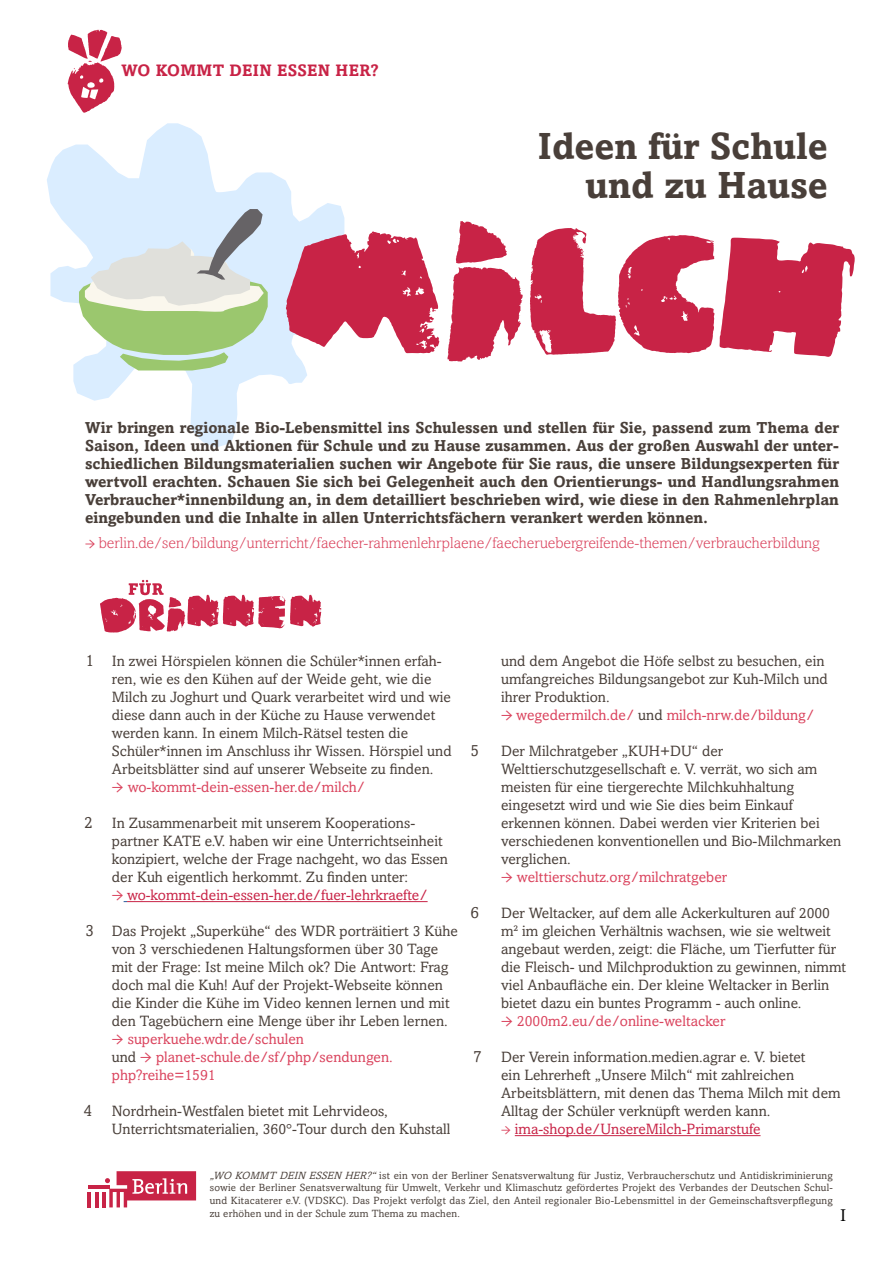
<style>
.page{position:relative;width:893px;height:1263px;background:#fff}
.page>*{position:absolute;margin:0;border:0;box-sizing:border-box;transform-origin:0 0}
.t1{font:700 37.5px/39px "Amasis MT Pro";color:#493f39;text-align:right}
.t2{font:18px "Minion Pro";color:#000}
.t3{font:700 16.5px "Amasis MT Pro";letter-spacing:.02em;color:#c82346}
.t4{font:16.5px "Amasis MT Pro";color:#493f39}
.t5{font:700 15.75px/18px "Amasis MT Pro";color:#493f39;text-align:justify}
.t6{font:300 15.75px "Amasis MT Pro";color:#da435d}
.t7{font:15px/18px "Amasis MT Pro";color:#493f39}
.t8{font:15px/18px "Amasis MT Pro";color:#da435d}
.t9{font:15px "Amasis MT Pro";color:#c82346}
.t10{font:10.5px/12.6px "Amasis MT Pro";letter-spacing:.02em;color:#493f39;text-align:justify}
.s1{font-family:"Minion Pro";font-weight:400}
.s2{font-family:"Minion Pro";font-size:18px}
.s3{font-family:"Minion Pro";font-size:18px;color:#da435d}
.s4{color:#493f39}
.s5{font-family:"Minion Pro";color:#da435d}
.s6{font-style:italic}
</style>
<div class="page">
<svg style="left:47px;top:123px;width:297px;height:324px"></svg>
<svg style="left:447px;top:221px;width:76px;height:141px"></svg>
<svg style="left:530px;top:228px;width:325px;height:129px"></svg>
<svg style="left:286px;top:231px;width:153px;height:122px"></svg>
<svg style="left:79px;top:209px;width:189px;height:161px;background:#c9dbc9"></svg>
<hr style="left:127px;top:901px;width:301px;height:1px;background:#c82346">
<hr style="left:515px;top:1135px;width:245px;height:1px;background:#c82346">
<svg style="left:68px;top:30px;width:54px;height:83px"></svg>
<svg style="left:100px;top:580px;width:221px;height:52px"></svg>
<hr style="left:88px;top:1192px;width:3px;height:15px;background:#c82346">
<hr style="left:95px;top:1192px;width:3px;height:15px;background:#c82346">
<hr style="left:102px;top:1192px;width:4px;height:15px;background:#c82346">
<hr style="left:88px;top:1185px;width:21px;height:4px;background:#c82346">
<svg style="left:105px;top:1171px;width:91px;height:36px"></svg>
<p class="t3" style="left:122px;top:60px;width:259px">WO KOMMT DEIN ESSEN HER?</p>
<h1 class="t1" style="left:538px;top:127px;width:291px">Ideen für Schule und zu Hause</h1>
<p class="t5" style="left:85px;top:418px;width:755px">Wir bringen regionale Bio-Lebensmittel ins Schulessen und stellen für Sie, passend zum Thema der Saison, Ideen und Aktionen für Schule und zu Hause zusammen. Aus der großen Auswahl der unter&shy;schiedlichen Bildungsmaterialien suchen wir Angebote für Sie raus, die unsere Bildungsexperten für wertvoll erachten. Schauen Sie sich bei Gelegenheit auch den Orientierungs- und Handlungsrahmen Verbraucher*innenbildung an, in dem detailliert beschrieben wird, wie diese in den Rahmenlehrplan eingebunden und die Inhalte in allen Unterrichtsfächern verankert werden können.</p>
<p class="t6" style="left:85px;top:534px;width:736px"><span class="s1">→</span> berlin.de/sen/bildung/unterricht/faecher-rahmenlehrplaene/faecheruebergreifende-themen/verbraucherbildung</p>
<p class="t4" style="left:85px;top:651px;width:10px">1</p>
<p class="t4" style="left:84px;top:813px;width:10px">2</p>
<p class="t4" style="left:85px;top:921px;width:10px">3</p>
<p class="t4" style="left:84px;top:1101px;width:10px">4</p>
<p class="t7" style="left:112px;top:652px;width:341px">In zwei Hörspielen können die Schüler*innen erfah&shy;ren, wie es den Kühen auf der Weide geht, wie die Milch zu Joghurt und Quark verarbeitet wird und wie diese dann auch in der Küche zu Hause verwendet werden kann. In einem Milch-Rätsel testen die Schüler*innen im Anschluss ihr Wissen. Hörspiel und Arbeitsblätter sind auf unserer Webseite zu finden.</p>
<p class="t8" style="left:112px;top:778px;width:255px"><span class="s2">→</span> wo-kommt-dein-essen-her.de/milch/</p>
<p class="t7" style="left:112px;top:814px;width:338px">In Zusammenarbeit mit unserem Kooperations&shy;partner KATE e.V. haben wir eine Unterrichtseinheit konzipiert, welche der Frage nachgeht, wo das Essen der Kuh eigentlich herkommt. Zu finden unter:</p>
<p class="t9" style="left:112px;top:886px;width:317px"><span class="s3">→</span> wo-kommt-dein-essen-her.de/fuer-lehrkraefte/</p>
<p class="t7" style="left:112px;top:922px;width:348px">Das Projekt „Superkühe“ des WDR porträitiert 3 Kühe von 3 verschiedenen Haltungsformen über 30 Tage mit der Frage: Ist meine Milch ok? Die Antwort: Frag doch mal die Kuh! Auf der Projekt-Webseite können die Kinder die Kühe im Video kennen lernen und mit den Tagebüchern eine Menge über ihr Leben lernen.</p>
<p class="t8" style="left:112px;top:1030px;width:282px"><span class="s2">→</span> superkuehe.wdr.de/schulen<br><span class="s4">und</span> <span class="s2">→</span> planet-schule.de/sf/php/sendungen. php?reihe=1591</p>
<p class="t7" style="left:112px;top:1102px;width:340px">Nordrhein-Westfalen bietet mit Lehrvideos,<br>Unterrichtsmaterialien, 360°-Tour durch den Kuhstall</p>
<p class="t4" style="left:470px;top:741px;width:10px">5</p>
<p class="t4" style="left:470px;top:903px;width:10px">6</p>
<p class="t4" style="left:473px;top:1047px;width:10px">7</p>
<p class="t7" style="left:501px;top:652px;width:328px">und dem Angebot die Höfe selbst zu besuchen, ein umfangreiches Bildungsangebot zur Kuh-Milch und ihrer Produktion.</p>
<p class="t8" style="left:501px;top:706px;width:315px"><span class="s2">→</span> wegedermilch.de/ <span class="s4">und</span> milch-nrw.de/bildung/</p>
<p class="t7" style="left:501px;top:742px;width:342px">Der Milchratgeber „KUH+DU“ der Welttierschutzgesellschaft e. V. verrät, wo sich am meisten für eine tiergerechte Milchkuhhaltung eingesetzt wird und wie Sie dies beim Einkauf erkennen können. Dabei werden vier Kriterien bei verschiedenen konventionellen und Bio-Milchmarken verglichen.</p>
<p class="t8" style="left:501px;top:868px;width:228px"><span class="s2">→</span> welttierschutz.org/milchratgeber</p>
<p class="t7" style="left:501px;top:904px;width:347px">Der Weltacker, auf dem alle Ackerkulturen auf 2000 m² im gleichen Verhältnis wachsen, wie sie weltweit angebaut werden, zeigt: die Fläche, um Tierfutter für die Fleisch- und Milchproduktion zu gewinnen, nimmt viel Anbaufläche ein. Der kleine Weltacker in Berlin bietet dazu ein buntes Programm - auch online.</p>
<p class="t8" style="left:501px;top:1012px;width:226px"><span class="s2">→</span> 2000m2.eu/de/online-weltacker</p>
<p class="t7" style="left:501px;top:1048px;width:341px">Der Verein information.medien.agrar e. V. bietet<br>ein Lehrerheft „Unsere Milch“ mit zahlreichen Arbeitsblättern, mit denen das Thema Milch mit dem Alltag der Schüler verknüpft werden kann.</p>
<p class="t9" style="left:501px;top:1120px;width:261px"><span class="s5">→</span> ima-shop.de/UnsereMilch-Primarstufe</p>
<p class="t10" style="left:210px;top:1169px;width:625px"><span class="s6">„WO KOMMT DEIN ESSEN HER?“</span>ist ein von der Berliner Senatsverwaltung für Justiz, Verbraucherschutz und Antidiskriminierung sowie der Berliner Senatsverwaltung für Umwelt, Verkehr und Klimaschutz gefördertes Projekt des Verbandes der Deutschen Schul&shy;und Kitacaterer e.V. (VDSKC). Das Projekt verfolgt das Ziel, den Anteil regionaler Bio-Lebensmittel in der Gemeinschaftsverpflegung zu erhöhen und in der Schule zum Thema zu machen.</p>
<p class="t2" style="left:840px;top:1203px;width:8px">I</p>
</div>
